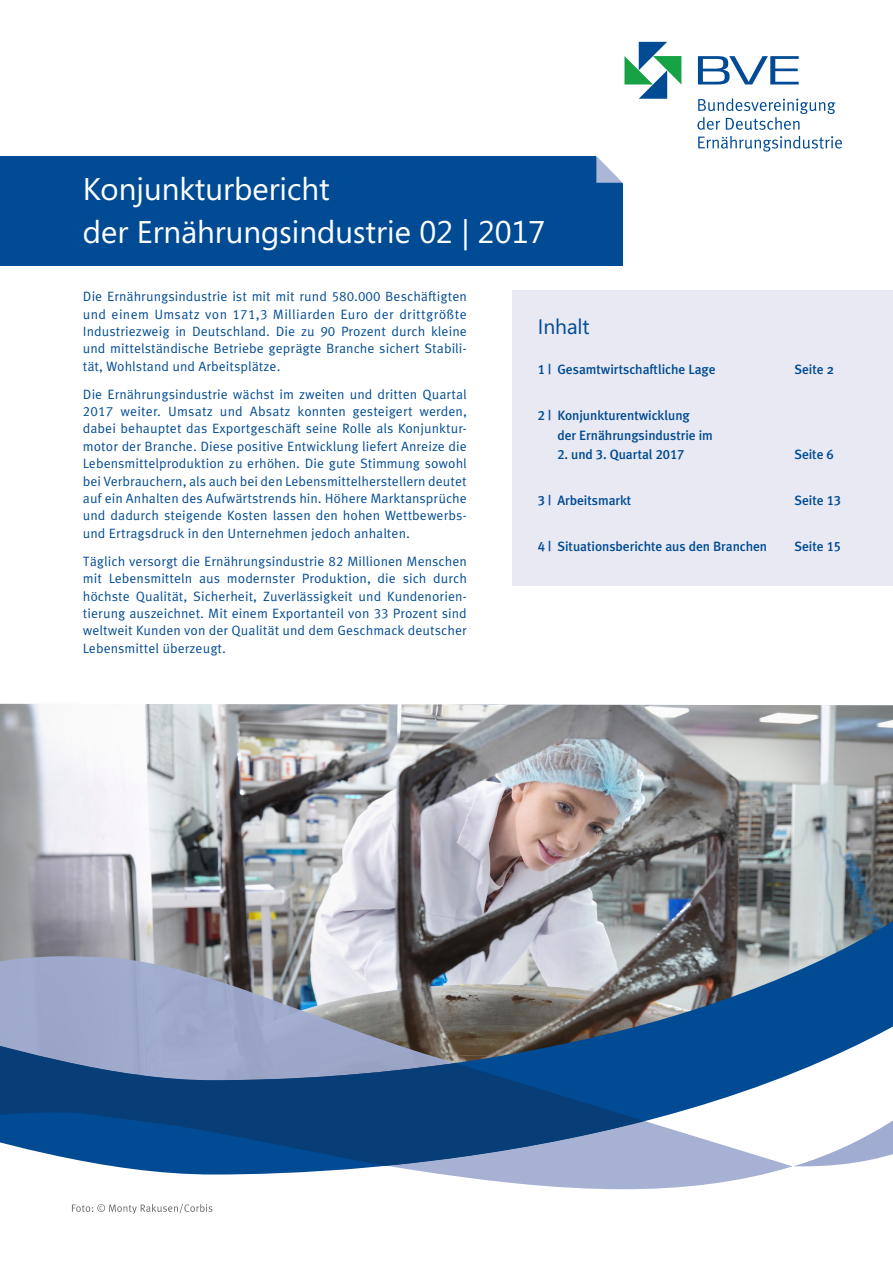
<style>
.page{position:relative;width:893px;height:1263px;background:#fff}
.page>*{position:absolute;margin:0;border:0;box-sizing:border-box;transform-origin:0 0}
.t1{font:31.35px/42.9px "Segoe";color:#fff}
.t2{font:21px "Segoe";letter-spacing:-.005em;color:#004b93}
.t3{font:13.5px/17.4px "Meta Korrespondenz";color:#004b93;text-align:justify}
.t4{font:500 13.5px/19.5px "Meta Plus";letter-spacing:-.005em;color:#004b93}
.s1{font-family:"Meta Plus Medium Caps";font-weight:400}
</style>
<div class="page">
<img style="left:0;top:704px;width:893px;height:179px">
<svg style="left:624px;top:42px;width:57px;height:57px"></svg>
<svg style="left:698px;top:56px;width:101px;height:28px"></svg>
<svg style="left:698px;top:136px;width:144px;height:16px"></svg>
<svg style="left:697px;top:98px;width:139px;height:32px"></svg>
<div style="left:0;top:156px;width:622px;height:110px;background:#004b93"></div>
<svg style="left:596px;top:156px;width:27px;height:28px"></svg>
<svg style="left:0;top:883px;width:893px;height:328px"></svg>
<svg style="left:0;top:956px;width:793px;height:233px"></svg>
<svg style="left:0;top:1004px;width:645px;height:162px;background:#416693"></svg>
<div style="left:512px;top:290px;width:381px;height:296px;background:#e8e9f3"></div>
<svg style="left:72px;top:1204px;width:140px;height:10px"></svg>
<h1 class="t1" style="left:83px;top:167px;width:464px">Konjunkturbericht<br>der Ernährungsindustrie 02 | 2017</h1>
<p class="t3" style="left:83px;top:288px;width:385px">Die Ernährungsindustrie ist mit mit rund 580.000 Beschäftigten und einem Umsatz von 171,3 Milliarden Euro der drittgrößte Industriezweig in Deutschland. Die zu 90 Prozent durch kleine und mittelständische Betriebe geprägte Branche sichert Stabili&shy;tät, Wohlstand und Arbeitsplätze.</p>
<p class="t3" style="left:83px;top:385px;width:385px">Die Ernährungsindustrie wächst im zweiten und dritten Quartal 2017 weiter. Umsatz und Absatz konnten gesteigert werden, dabei behauptet das Exportgeschäft seine Rolle als Konjunktur&shy;motor der Branche. Diese positive Entwicklung liefert Anreize die Lebensmittelproduktion zu erhöhen. Die gute Stimmung sowohl bei Verbrauchern, als auch bei den Lebensmittelherstellern deutet auf ein Anhalten des Aufwärtstrends hin. Höhere Marktansprüche und dadurch steigende Kosten lassen den hohen Wettbewerbs&shy;und Ertragsdruck in den Unternehmen jedoch anhalten.</p>
<p class="t3" style="left:83px;top:552px;width:385px">Täglich versorgt die Ernährungsindustrie 82 Millionen Menschen mit Lebensmitteln aus modernster Produktion, die sich durch höchste Qualität, Sicherheit, Zuverlässigkeit und Kundenorien&shy;tierung auszeichnet. Mit einem Exportanteil von 33 Prozent sind weltweit Kunden von der Qualität und dem Geschmack deutscher Lebensmittel überzeugt.</p>
<h2 class="t2" style="left:538px;top:312px;width:53px">Inhalt</h2>
<p class="t4" style="left:538px;top:360px;width:179px"><span class="s1">1 |</span> Gesamtwirtschaftliche Lage</p>
<p class="t4" style="left:794px;top:360px;width:41px">Seite 2</p>
<p class="t4" style="left:557px;top:406px;width:157px;text-indent:-19px"><span class="s1">2 |</span> Konjunkturentwicklung<br>der Ernährungsindustrie im</p>
<p class="t4" style="left:557px;top:445px;width:129px"><span class="s1">2.</span> und <span class="s1">3.</span> Quartal <span class="s1">2017</span></p>
<p class="t4" style="left:794px;top:445px;width:41px">Seite <span class="s1">6</span></p>
<p class="t4" style="left:538px;top:491px;width:95px"><span class="s1">3 |</span> Arbeitsmarkt</p>
<p class="t4" style="left:794px;top:491px;width:48px">Seite <span class="s1">13</span></p>
<p class="t4" style="left:538px;top:537px;width:231px"><span class="s1">4 |</span> Situationsberichte aus den Branchen</p>
<p class="t4" style="left:794px;top:537px;width:48px">Seite <span class="s1">15</span></p>
</div>
